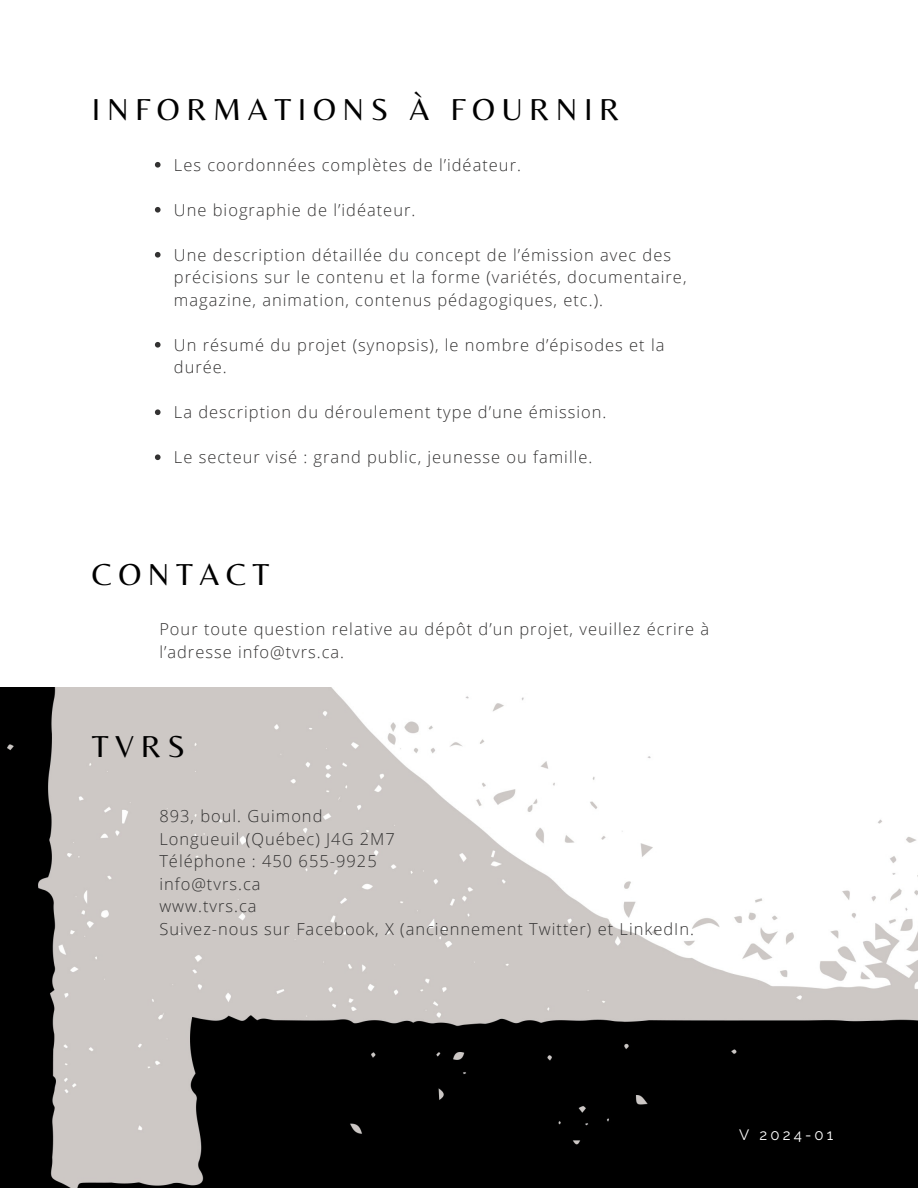
<style>
.page{position:relative;width:918px;height:1188px;background:#fff}
.page>*{position:absolute;margin:0;border:0;box-sizing:border-box;transform-origin:0 0}
.t1{font:31.5px "Belleza";letter-spacing:.21em;color:#000}
.t2{font:300 16.5px/22.5px "Open Sans";letter-spacing:.06em;color:#333232}
.t3{font:15px "Raleway";letter-spacing:.21em;color:#fff}
</style>
<div class="page">
<img style="left:0;top:687px;width:918px;height:501px">
<svg style="left:155px;top:162px;width:6px;height:6px"></svg>
<svg style="left:155px;top:207px;width:6px;height:6px"></svg>
<svg style="left:155px;top:252px;width:6px;height:6px"></svg>
<svg style="left:155px;top:342px;width:6px;height:6px"></svg>
<svg style="left:155px;top:409px;width:6px;height:6px"></svg>
<svg style="left:155px;top:454px;width:6px;height:6px"></svg>
<h1 class="t1" style="left:92px;top:91px;width:529px">INFORMATIONS À FOURNIR</h1>
<p class="t2" style="left:174px;top:153px;width:349px">Les coordonnées complètes de l’idéateur.</p>
<p class="t2" style="left:174px;top:198px;width:243px">Une biographie de l’idéateur.</p>
<p class="t2" style="left:174px;top:243px;width:514px">Une description détaillée du concept de l’émission avec des précisions sur le contenu et la forme (variétés, documentaire, magazine, animation, contenus pédagogiques, etc.).</p>
<p class="t2" style="left:174px;top:333px;width:492px">Un résumé du projet (synopsis), le nombre d’épisodes et la durée.</p>
<p class="t2" style="left:174px;top:401px;width:434px">La description du déroulement type d’une émission.</p>
<p class="t2" style="left:174px;top:446px;width:420px">Le secteur visé : grand public, jeunesse ou famille.</p>
<p class="t1" style="left:92px;top:556px;width:179px">CONTACT</p>
<h1 class="t2" style="left:159px;top:617px;width:551px">Pour toute question relative au dépôt d’un projet, veuillez écrire à l’adresse info@tvrs.ca.</h1>
<h2 class="t1" style="left:92px;top:728px;width:95px">TVRS</h2>
<p class="t2" style="left:159px;top:804px;width:165px">893, boul. Guimond</p>
<p class="t2" style="left:159px;top:827px;width:237px">Longueuil (Québec) J4G 2M7</p>
<p class="t2" style="left:159px;top:849px;width:219px">Téléphone : 450 655-9925</p>
<p class="t2" style="left:159px;top:872px;width:103px">info@tvrs.ca</p>
<p class="t2" style="left:159px;top:894px;width:99px">www.tvrs.ca</p>
<p class="t2" style="left:159px;top:917px;width:536px">Suivez-nous sur Facebook, X (anciennement Twitter) et LinkedIn.</p>
<p class="t3" style="left:739px;top:1126px;width:96px">V 2024-01</p>
</div>
